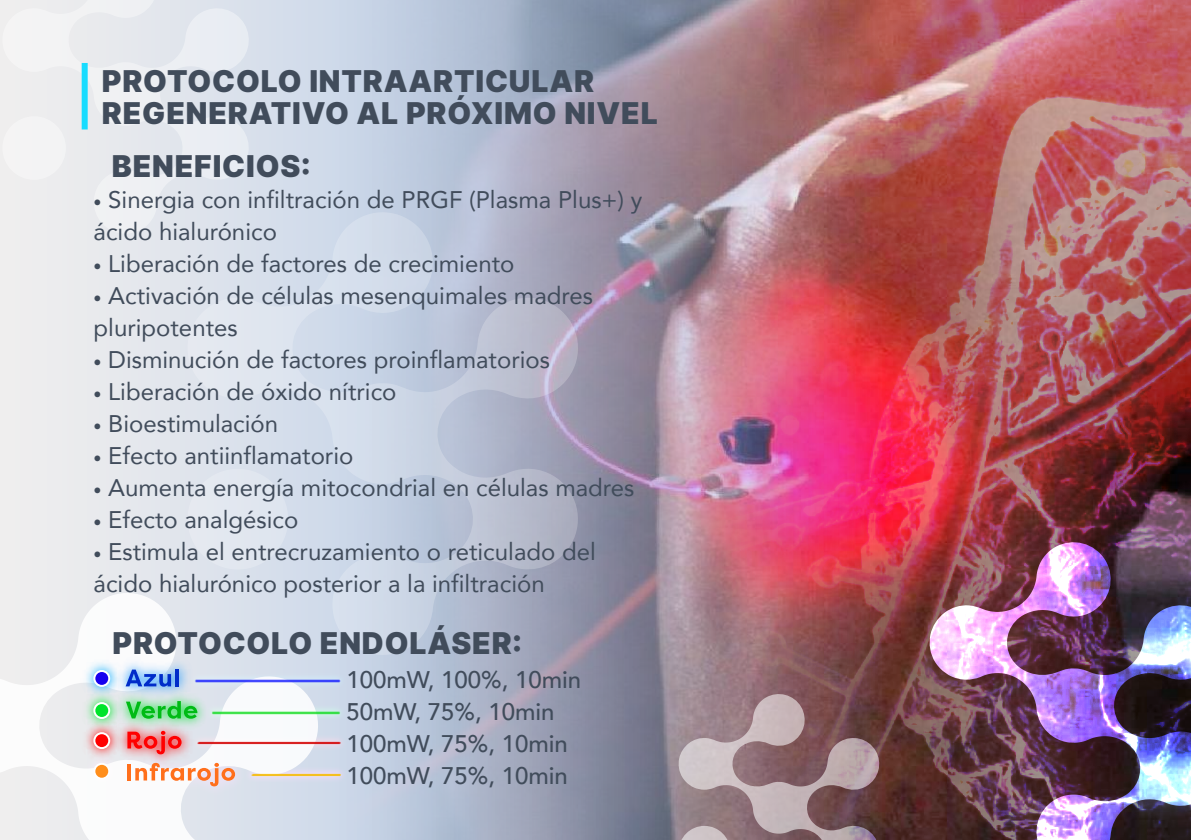
<style>
.page{position:relative;width:1191px;height:840px;background:#fff}
.page>*{position:absolute;margin:0;border:0;box-sizing:border-box;transform-origin:0 0}
.t1{font:900 30px/32px "Inter";letter-spacing:.03em;color:#414c5b}
.t2{font:24px/32px "Avenir";color:#414c5b}
.t3{font:500 24px/32px "Avenir";color:#414c5b}
.s1{font-size:16px}
</style>
<div class="page">
<div style="left:0;top:0;width:1191px;height:839px;background:#ebecee"></div>
<img style="left:160px;top:0;width:1031px;height:839px">
<img style="left:929px;top:542px;width:262px;height:297px">
<svg style="left:81px;top:0;width:168px;height:233px"></svg>
<svg style="left:187px;top:212px;width:391px;height:442px"></svg>
<svg style="left:0;top:592px;width:318px;height:247px"></svg>
<svg style="left:678px;top:693px;width:201px;height:146px;background:#9b8186"></svg>
<div style="left:82px;top:63px;width:6px;height:66px;background:#18dcff"></div>
<img style="left:179px;top:701px;width:233px;height:138px">
<img style="left:124px;top:606px;width:287px;height:147px">
<img style="left:126px;top:653px;width:68px;height:32px">
<svg style="left:126px;top:669px;width:45px;height:16px"></svg>
<hr style="left:175px;top:668px;width:3px;height:18px;background:#002cc9">
<img style="left:126px;top:685px;width:87px;height:49px">
<svg style="left:126px;top:700px;width:71px;height:14px"></svg>
<img style="left:126px;top:714px;width:71px;height:33px">
<svg style="left:127px;top:730px;width:54px;height:17px"></svg>
<img style="left:112px;top:747px;width:139px;height:54px">
<hr style="left:127px;top:763px;width:4px;height:17px;background:#ff6f1c">
<svg style="left:135px;top:762px;width:100px;height:24px"></svg>
<img style="left:78px;top:653px;width:48px;height:33px">
<svg style="left:93px;top:669px;width:17px;height:17px"></svg>
<img style="left:78px;top:686px;width:48px;height:30px">
<svg style="left:93px;top:701px;width:17px;height:15px"></svg>
<img style="left:78px;top:716px;width:48px;height:31px">
<svg style="left:93px;top:731px;width:17px;height:16px"></svg>
<img style="left:78px;top:747px;width:48px;height:48px">
<svg style="left:93px;top:762px;width:17px;height:17px"></svg>
<p class="t1" style="left:102px;top:64px;width:557px">PROTOCOLO INTRAARTICULAR<br>REGENERATIVO AL PRÓXIMO NIVEL</p>
<p class="t1" style="left:112px;top:149px;width:200px">BENEFICIOS:</p>
<p class="t2" style="left:94px;top:182px;width:550px"><span class="s1">•</span> Sinergia con infiltración de PRGF (Plasma Plus+) y ácido hialurónico</p>
<p class="t2" style="left:94px;top:246px;width:422px"><span class="s1">•</span> Liberación de factores de crecimiento</p>
<p class="t2" style="left:94px;top:278px;width:501px"><span class="s1">•</span> Activación de células mesenquimales madres pluripotentes</p>
<p class="t2" style="left:94px;top:342px;width:458px"><span class="s1">•</span> Disminución de factores proinflamatorios</p>
<p class="t2" style="left:94px;top:374px;width:304px"><span class="s1">•</span> Liberación de óxido nítrico</p>
<p class="t2" style="left:94px;top:406px;width:186px"><span class="s1">•</span> Bioestimulación</p>
<p class="t2" style="left:94px;top:438px;width:261px"><span class="s1">•</span> Efecto antiinflamatorio</p>
<p class="t2" style="left:94px;top:470px;width:542px"><span class="s1">•</span> Aumenta energía mitocondrial en células madres</p>
<p class="t2" style="left:94px;top:502px;width:206px"><span class="s1">•</span> Efecto analgésico</p>
<p class="t2" style="left:94px;top:534px;width:504px"><span class="s1">•</span> Estimula el entrecruzamiento o reticulado del ácido hialurónico posterior a la infiltración</p>
<p class="t1" style="left:112px;top:626px;width:411px">PROTOCOLO ENDOLÁSER:</p>
<p class="t3" style="left:346px;top:662px;width:236px">100mW, 100%, 10min<br>50mW, 75%, 10min<br>100mW, 75%, 10min<br>100mW, 75%, 10min</p>
</div>
